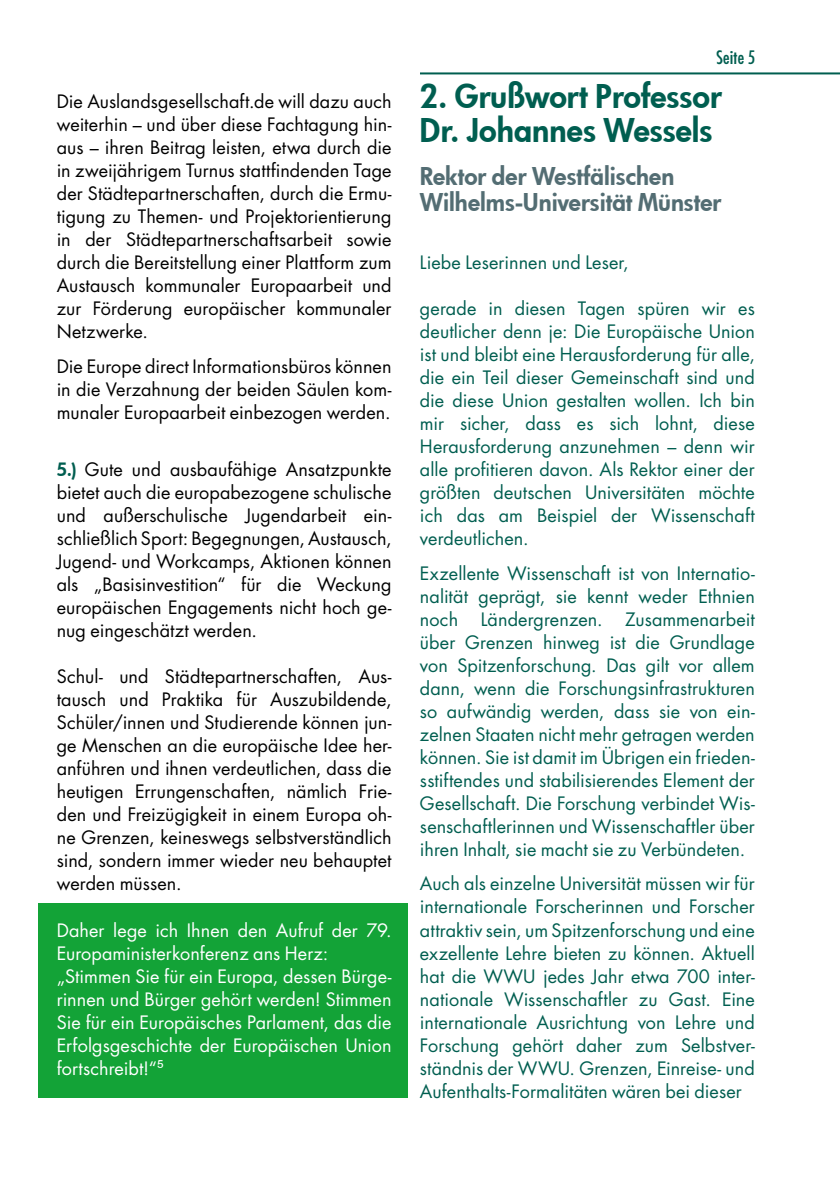
<style>
.page{position:relative;width:840px;height:1191px;background:#fff}
.page>*{position:absolute;margin:0;border:0;box-sizing:border-box;transform-origin:0 0}
.t1{font:800 32px/34px "Futura";color:#005e50}
.t2{font:800 24px/26px "Futura";color:#536d73}
.t3{font:18px/23px "Futura Std";letter-spacing:.005em;color:#005e50;text-align:justify}
.t4{font:18px/23px "Futura Std";letter-spacing:.005em;color:#000;text-align:justify}
.t5{font:18px/23px "Futura Std";letter-spacing:.005em;color:#fff}
.t6{font:condensed 18px "Futura";letter-spacing:.01em;color:#005e50}
.s1{font-family:"Futura";font-weight:800;color:#005e50}
.s2{font-family:"Helvetica Neue"}
</style>
<div class="page">
<hr style="left:420px;top:72px;width:419px;height:2px;background:#005e50">
<div style="left:39px;top:903px;width:369px;height:194px;background:#13a337"></div>
<p class="t4" style="left:57px;top:90px;width:336px">Die Auslandsgesellschaft.de will dazu auch weiterhin – und über diese Fachtagung hin&shy;aus – ihren Beitrag leisten, etwa durch die in zweijährigem Turnus stattfindenden Tage der Städtepartnerschaften, durch die Ermu&shy;tigung zu Themen- und Projektorientierung in der Städtepartnerschaftsarbeit sowie durch die Bereitstellung einer Plattform zum Austausch kommunaler Europaarbeit und zur Förderung europäischer kommunaler Netzwerke.</p>
<p class="t4" style="left:57px;top:355px;width:336px">Die Europe direct Informationsbüros können in die Verzahnung der beiden Säulen kom&shy;munaler Europaarbeit einbezogen werden.</p>
<p class="t4" style="left:57px;top:458px;width:336px"><span class="s1">5.)</span> Gute und ausbaufähige Ansatzpunkte bietet auch die europabezogene schulische und außerschulische Jugendarbeit ein&shy;schließlich Sport: Begegnungen, Austausch, Jugend- und Workcamps, Aktionen können als „Basisinvestition“ für die Weckung europäischen Engagements nicht hoch ge&shy;nug eingeschätzt werden.</p>
<p class="t4" style="left:57px;top:665px;width:336px">Schul- und Städtepartnerschaften, Aus&shy;tausch und Praktika für Auszubildende, Schüler/innen und Studierende können jun&shy;ge Menschen an die europäische Idee her&shy;anführen und ihnen verdeutlichen, dass die heutigen Errungenschaften, nämlich Frie&shy;den und Freizügigkeit in einem Europa oh&shy;ne Grenzen, keineswegs selbstverständlich sind, sondern immer wieder neu behauptet werden müssen.</p>
<p class="t5" style="left:57px;top:918px;width:336px">Daher lege ich Ihnen den Aufruf der 79.<br>Europaministerkonferenz ans Herz: „Stimmen Sie für ein Europa, dessen Bürge&shy;rinnen und Bürger gehört werden! Stimmen Sie für ein Europäisches Parlament, das die Erfolgsgeschichte der Europäischen Union fortschreibt!“<span class="s2">⁵</span></p>
<p class="t6" style="left:716px;top:46px;width:40px">Seite 5</p>
<h1 class="t1" style="left:420px;top:79px;width:303px">2. Grußwort Professor<br>Dr. Johannes Wessels</h1>
<h2 class="t2" style="left:420px;top:163px;width:302px">Rektor der Westfälischen<br>Wilhelms-Universität Münster</h2>
<p class="t3" style="left:420px;top:251px;width:210px">Liebe Leserinnen und Leser,</p>
<p class="t3" style="left:420px;top:297px;width:336px">gerade in diesen Tagen spüren wir es deutlicher denn je: Die Europäische Union ist und bleibt eine Herausforderung für alle, die ein Teil dieser Gemeinschaft sind und die diese Union gestalten wollen. Ich bin mir sicher, dass es sich lohnt, diese Herausforderung anzunehmen – denn wir alle profitieren davon. Als Rektor einer der größten deutschen Universitäten möchte ich das am Beispiel der Wissenschaft verdeutlichen.</p>
<p class="t3" style="left:420px;top:562px;width:336px">Exzellente Wissenschaft ist von Internatio&shy;nalität geprägt, sie kennt weder Ethnien noch</p>
<p class="t3" style="left:420px;top:608px;width:336px;text-indent:205px">Zusammenarbeit über Grenzen hinweg ist die Grundlage von Spitzenforschung. Das gilt vor allem dann, wenn die Forschungsinfrastrukturen so aufwändig werden, dass sie von ein&shy;zelnen Staaten nicht mehr getragen werden können. Sie ist damit im Übrigen ein frieden&shy;sstiftendes und stabilisierendes Element der Gesellschaft. Die Forschung verbindet Wis&shy;senschaftlerinnen und Wissenschaftler über ihren Inhalt, sie macht sie zu Verbündeten.</p>
<p class="t3" style="left:420px;top:872px;width:336px">Auch als einzelne Universität müssen wir für internationale Forscherinnen und Forscher attraktiv sein, um Spitzenforschung und eine exzellente Lehre bieten zu können. Aktuell hat die WWU jedes Jahr etwa 700 inter&shy;nationale Wissenschaftler zu Gast. Eine internationale Ausrichtung von Lehre und Forschung gehört daher zum Selbstver&shy;ständnis der WWU. Grenzen, Einreise- und Aufenthalts-Formalitäten wären bei dieser</p>
<p class="t3" style="left:480px;top:608px;width:123px">Ländergrenzen.</p>
</div>
